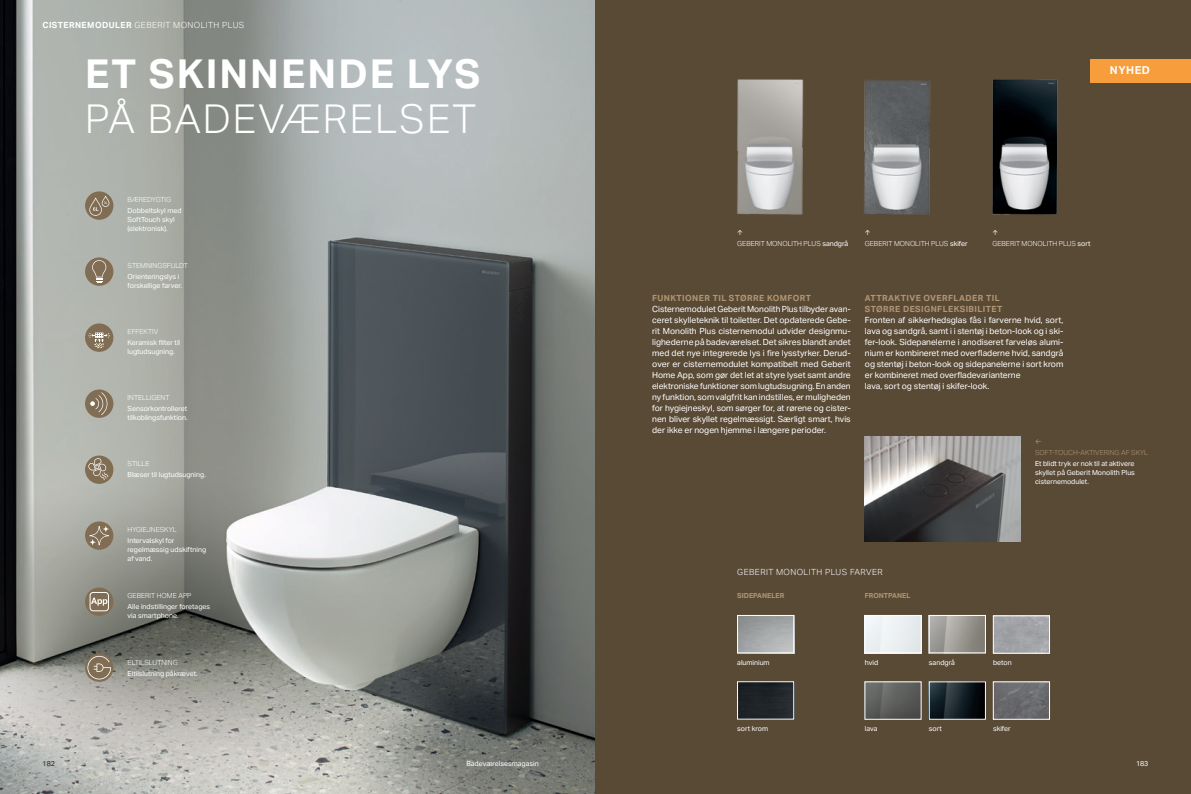
<style>
.page{position:relative;width:1191px;height:794px;background:#fff}
.page>*{position:absolute;margin:0;border:0;box-sizing:border-box;transform-origin:0 0}
.Header_40_45_bold_al{font:700 40px/45px "Aktiv Grotesk Geberit";letter-spacing:.05em;color:#fff}
.Body_header_8_5_11_b{font:700 11px "Aktiv Grotesk Geberit";letter-spacing:.05em;color:#fff}
.Body_copy_8_5_11_reg{font:8.5px/11px "Aktiv Grotesk Geberit";color:#fff;text-align:justify}
.Body_header_8_5_11_b-2{font:700 8.5px/11px "Aktiv Grotesk Geberit";letter-spacing:.05em;color:#b29674}
.Chapter_8_5{font:300 8.5px "Aktiv Grotesk Geberit";letter-spacing:.05em;color:#fff}
.Body_header_8_5_11_l{font:300 8.5px "Aktiv Grotesk Geberit";letter-spacing:.05em;color:#fff}
.Caption_copy_7_9_reg{font:7px/9px "Aktiv Grotesk Geberit";color:#fff}
.Caption_header_7_9_a{font:300 7px "Aktiv Grotesk Geberit";color:#fff}
.Caption_header_7_9_a-2{font:300 7px "Aktiv Grotesk Geberit";color:#b29674}
.Caption_header_7_9_a-3{font:700 7px "Aktiv Grotesk Geberit";color:#b29674}
.Page_number_left_whi{font:7px "Aktiv Grotesk Geberit";color:#231f20}
.Caption_copy_7_9_reg-2{font:7px "Aktiv Grotesk Geberit";color:#b29674}
.s1{font-weight:700}
.s2{font-weight:300}
.s3{font-weight:400}
</style>
<div class="page">
<img style="left:0;top:0;width:595px;height:794px">
<div style="left:595px;top:0;width:596px;height:794px;background:#594a36"></div>
<img style="left:739px;top:617px;width:53px;height:34px">
<div style="left:737px;top:615px;width:57px;height:38px;border:1px solid #fff"></div>
<div style="left:737px;top:681px;width:57px;height:38px;border:1px solid #fff"></div>
<img style="left:866px;top:617px;width:53px;height:34px">
<div style="left:864px;top:615px;width:57px;height:38px;border:1px solid #fff"></div>
<img style="left:995px;top:617px;width:52px;height:34px">
<div style="left:993px;top:615px;width:56px;height:38px;border:1px solid #fff"></div>
<img style="left:866px;top:683px;width:53px;height:34px">
<div style="left:864px;top:681px;width:57px;height:38px;border:1px solid #fff"></div>
<img style="left:995px;top:683px;width:52px;height:34px">
<div style="left:993px;top:681px;width:56px;height:38px;border:1px solid #fff"></div>
<img style="left:931px;top:683px;width:52px;height:34px">
<img style="left:931px;top:617px;width:52px;height:34px">
<div style="left:929px;top:615px;width:56px;height:38px;border:1px solid #fff"></div>
<div style="left:85px;top:455px;width:28px;height:29px;background:#806d53;border-radius:50%"></div>
<svg style="left:88px;top:458px;width:20px;height:22px"></svg>
<div style="left:85px;top:389px;width:28px;height:29px;background:#806d53;border-radius:50%"></div>
<svg style="left:90px;top:392px;width:17px;height:23px"></svg>
<div style="left:85px;top:257px;width:28px;height:29px;background:#806d53;border-radius:50%"></div>
<svg style="left:92px;top:260px;width:14px;height:23px"></svg>
<div style="left:85px;top:191px;width:28px;height:29px;background:#806d53;border-radius:50%"></div>
<svg style="left:89px;top:196px;width:20px;height:20px"></svg>
<div style="left:85px;top:323px;width:28px;height:29px;background:#806d53;border-radius:50%"></div>
<svg style="left:88px;top:332px;width:22px;height:16px"></svg>
<div style="left:85px;top:587px;width:28px;height:29px;background:#806d53;border-radius:50%"></div>
<svg style="left:92px;top:597px;width:15px;height:8px"></svg>
<div style="left:90px;top:592px;width:19px;height:19px;border:1px solid #fff;border-radius:3px"></div>
<div style="left:85px;top:521px;width:28px;height:29px;background:#806d53;border-radius:50%"></div>
<svg style="left:90px;top:526px;width:19px;height:19px"></svg>
<img style="left:737px;top:79px;width:67px;height:136px">
<img style="left:864px;top:80px;width:67px;height:135px">
<img style="left:992px;top:79px;width:66px;height:136px">
<img style="left:865px;top:437px;width:155px;height:104px">
<svg style="left:85px;top:653px;width:28px;height:29px"></svg>
<svg style="left:87px;top:656px;width:24px;height:23px"></svg>
<div style="left:1090px;top:59px;width:101px;height:24px;background:#f89d3c"></div>
<p class="Chapter_8_5" style="left:43px;top:20px;width:203px"><span class="s1">CISTERNEMODULER</span> GEBERIT MONOLITH PLUS</p>
<p class="Header_40_45_bold_al" style="left:85px;top:51px;width:397px">ET SKINNENDE LYS<br><span class="s2">PÅ BADEVÆRELSET</span></p>
<p class="Caption_header_7_9_a" style="left:128px;top:196px;width:45px">BÆREDYGTIG</p>
<p class="Caption_copy_7_9_reg" style="left:128px;top:206px;width:55px">Dobbeltskyl med<br>SoftTouch skyl (elektronisk).</p>
<p class="Caption_header_7_9_a" style="left:128px;top:262px;width:62px">STEMNINGSFULDT</p>
<p class="Caption_copy_7_9_reg" style="left:128px;top:272px;width:56px">Orienteringslys i forskellige farver.</p>
<p class="Caption_header_7_9_a" style="left:128px;top:328px;width:32px">EFFEKTIV</p>
<p class="Caption_copy_7_9_reg" style="left:128px;top:338px;width:54px">Keramisk filter til lugtudsugning.</p>
<p class="Caption_header_7_9_a" style="left:128px;top:394px;width:43px">INTELLIGENT</p>
<p class="Caption_copy_7_9_reg" style="left:128px;top:404px;width:62px">Sensorkontrolleret tilkoblingsfunktion.</p>
<p class="Caption_header_7_9_a" style="left:128px;top:460px;width:23px">STILLE</p>
<p class="Caption_copy_7_9_reg" style="left:128px;top:470px;width:80px">Blæser til lugtudsugning.</p>
<p class="Caption_header_7_9_a" style="left:128px;top:526px;width:51px">HYGIEJNESKYL</p>
<p class="Caption_copy_7_9_reg" style="left:128px;top:536px;width:80px">Intervalskyl for regelmæssig udskiftning af vand.</p>
<p class="Caption_header_7_9_a" style="left:128px;top:592px;width:66px">GEBERIT HOME APP</p>
<p class="Caption_copy_7_9_reg" style="left:128px;top:602px;width:84px">Alle indstillinger foretages via smartphone.</p>
<p class="Caption_header_7_9_a" style="left:128px;top:658px;width:52px">ELTILSLUTNING</p>
<p class="Caption_copy_7_9_reg" style="left:128px;top:668px;width:72px">Eltilslutning påkrævet.</p>
<p class="Body_header_8_5_11_b" style="left:1109px;top:64px;width:42px">NYHED</p>
<p class="Caption_copy_7_9_reg" style="left:737px;top:228px;width:7px">↑</p>
<p class="Caption_header_7_9_a" style="left:737px;top:240px;width:113px">GEBERIT MONOLITH PLUS <span class="s3">sandgrå</span></p>
<p class="Caption_copy_7_9_reg" style="left:865px;top:228px;width:7px">↑</p>
<p class="Caption_header_7_9_a" style="left:865px;top:240px;width:104px">GEBERIT MONOLITH PLUS <span class="s3">skifer</span></p>
<p class="Caption_copy_7_9_reg" style="left:992px;top:228px;width:7px">↑</p>
<p class="Caption_header_7_9_a" style="left:992px;top:240px;width:100px">GEBERIT MONOLITH PLUS <span class="s3">sort</span></p>
<p class="Body_header_8_5_11_b-2" style="left:652px;top:293px;width:160px">FUNKTIONER TIL STØRRE KOMFORT</p>
<p class="Body_copy_8_5_11_reg" style="left:652px;top:304px;width:200px">Cisternemodulet Geberit Monolith Plus tilbyder avan&shy;ceret skylleteknik til toiletter. Det opdaterede Gebe&shy;rit Monolith Plus cisternemodul udvider designmu&shy;lighederne på badeværelset. Det sikres blandt andet med det nye integrerede lys i fire lysstyrker. Derud&shy;over er cisternemodulet kompatibelt med Geberit Home App, som gør det let at styre lyset samt andre elektroniske funktioner som lugtudsugning. En anden ny funktion, som valgfrit kan indstilles, er muligheden for hygiejneskyl, som sørger for, at rørene og cister&shy;nen bliver skyllet regelmæssigt. Særligt smart, hvis der ikke er nogen hjemme i længere perioder.</p>
<p class="Body_header_8_5_11_b-2" style="left:865px;top:293px;width:139px">ATTRAKTIVE OVERFLADER TIL<br>STØRRE DESIGNFLEKSIBILITET</p>
<p class="Body_copy_8_5_11_reg" style="left:865px;top:315px;width:200px">Fronten af sikkerhedsglas fås i farverne hvid, sort, lava og sandgrå, samt i i stentøj i beton-look og i ski&shy;fer-look. Sidepanelerne i anodiseret farveløs alumi&shy;nium er kombineret med overfladerne hvid, sandgrå og stentøj i beton-look og sidepanelerne i sort krom er kombineret med overfladevarianterne</p>
<p class="Body_copy_8_5_11_reg" style="left:865px;top:381px;width:126px">lava, sort og stentøj i skifer-look.</p>
<p class="Caption_copy_7_9_reg-2" style="left:1035px;top:438px;width:7px">←</p>
<p class="Caption_header_7_9_a-2" style="left:1035px;top:449px;width:115px">SOFT-TOUCH-AKTIVERING AF SKYL</p>
<p class="Caption_copy_7_9_reg" style="left:1035px;top:459px;width:101px;text-align:justify">Et blidt tryk er nok til at aktivere skyllet på Geberit Monolith Plus cisternemodulet.</p>
<p class="Body_header_8_5_11_l" style="left:737px;top:567px;width:147px">GEBERIT MONOLITH PLUS FARVER</p>
<p class="Caption_header_7_9_a-3" style="left:737px;top:591px;width:49px">SIDEPANELER</p>
<p class="Caption_header_7_9_a-3" style="left:865px;top:591px;width:47px">FRONTPANEL</p>
<p class="Caption_copy_7_9_reg" style="left:737px;top:657px;width:34px">aluminium</p>
<p class="Caption_copy_7_9_reg" style="left:865px;top:657px;width:15px">hvid</p>
<p class="Caption_copy_7_9_reg" style="left:929px;top:657px;width:28px">sandgrå</p>
<p class="Caption_copy_7_9_reg" style="left:993px;top:657px;width:20px">beton</p>
<p class="Caption_copy_7_9_reg" style="left:737px;top:723px;width:32px">sort krom</p>
<p class="Caption_copy_7_9_reg" style="left:865px;top:723px;width:14px">lava</p>
<p class="Caption_copy_7_9_reg" style="left:929px;top:723px;width:15px">sort</p>
<p class="Caption_copy_7_9_reg" style="left:993px;top:723px;width:19px">skifer</p>
<p class="Page_number_left_whi" style="left:43px;top:759px;width:14px">182</p>
<p class="Caption_copy_7_9_reg" style="left:466px;top:758px;width:74px">Badeværelsesmagasin</p>
<p class="Caption_copy_7_9_reg" style="left:1136px;top:758px;width:14px">183</p>
</div>
